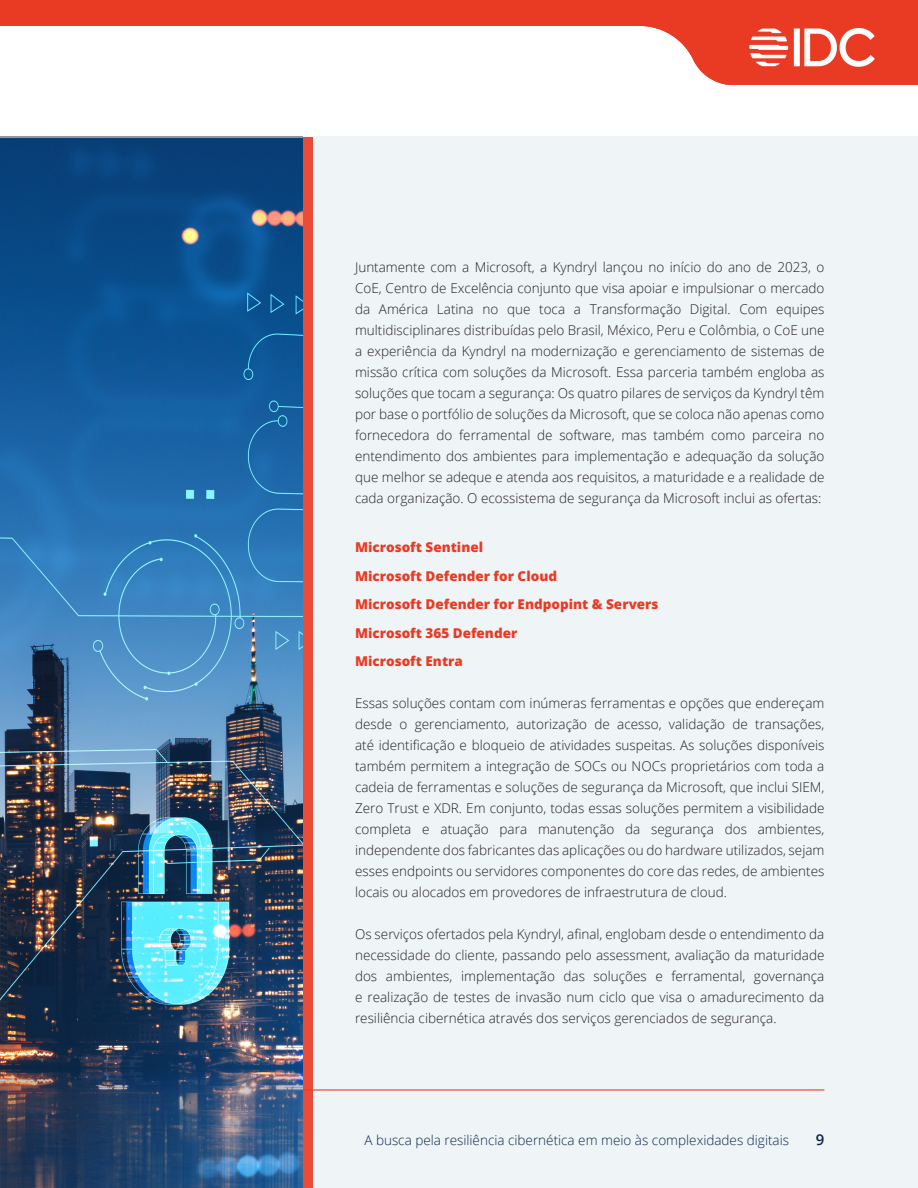
<style>
.page{position:relative;width:918px;height:1188px;background:#fff}
.page>*{position:absolute;margin:0;border:0;box-sizing:border-box;transform-origin:0 0}
.t1{font:600 15px "Open Sans";color:#0e244c}
.t2{font:300 13.5px/21px "Open Sans";color:#231f20;text-align:justify}
.t3{font:800 13.5px/28.5px "Open Sans";color:#e93b24}
.t4{font:300 13.5px "Open Sans";color:#0e244c}
</style>
<div class="page">
<div style="left:0;top:137px;width:918px;height:1051px;background:#eff5f7"></div>
<div style="left:303px;top:137px;width:10px;height:1051px;background:#e94d39"></div>
<hr style="left:94px;top:1089px;width:730px;height:2px;background:#e93b24">
<img style="left:0;top:138px;width:303px;height:1050px">
<svg style="left:535px;top:0;width:383px;height:85px;fill:#e93b24"></svg>
<div style="left:0;top:0;width:535px;height:26px;background:#e93b24"></div>
<p class="t2" style="left:355px;top:256px;width:471px">Juntamente com a Microsoft, a Kyndryl lançou no início do ano de 2023, o CoE, Centro de Excelência conjunto que visa apoiar e impulsionar o mercado da América Latina no que toca a Transformação Digital. Com equipes multidisciplinares distribuídas pelo Brasil, México, Peru e Colômbia, o CoE une a experiência da Kyndryl na modernização e gerenciamento de sistemas de missão crítica com soluções da Microsoft. Essa parceria também engloba as soluções que tocam a segurança: Os quatro pilares de serviços da Kyndryl têm por base o portfólio de soluções da Microsoft, que se coloca não apenas como fornecedora do ferramental de software, mas também como parceira no entendimento dos ambientes para implementação e adequação da solução que melhor se adeque e atenda aos requisitos, a maturidade e a realidade de cada organização. O ecossistema de segurança da Microsoft inclui as ofertas:</p>
<p class="t3" style="left:355px;top:533px;width:305px">Microsoft Sentinel<br>Microsoft Defender for Cloud<br>Microsoft Defender for Endpopint &amp; Servers<br>Microsoft 365 Defender<br>Microsoft Entra</p>
<p class="t2" style="left:355px;top:693px;width:471px">Essas soluções contam com inúmeras ferramentas e opções que endereçam desde o gerenciamento, autorização de acesso, validação de transações, até identificação e bloqueio de atividades suspeitas. As soluções disponíveis também permitem a integração de SOCs ou NOCs proprietários com toda a cadeia de ferramentas e soluções de segurança da Microsoft, que inclui SIEM, Zero Trust e XDR. Em conjunto, todas essas soluções permitem a visibilidade completa e atuação para manutenção da segurança dos ambientes, independente dos fabricantes das aplicações ou do hardware utilizados, sejam esses endpoints ou servidores componentes do core das redes, de ambientes locais ou alocados em provedores de infraestrutura de cloud.</p>
<p class="t2" style="left:355px;top:924px;width:471px">Os serviços ofertados pela Kyndryl, afinal, englobam desde o entendimento da necessidade do cliente, passando pelo assessment, avaliação da maturidade dos ambientes, implementação das soluções e ferramental, governança e realização de testes de invasão num ciclo que visa o amadurecimento da resiliência cibernética através dos serviços gerenciados de segurança.</p>
<p class="t4" style="left:364px;top:1131px;width:426px">A busca pela resiliência cibernética em meio às complexidades digitais</p>
<p class="t1" style="left:816px;top:1129px;width:10px">9</p>
</div>
